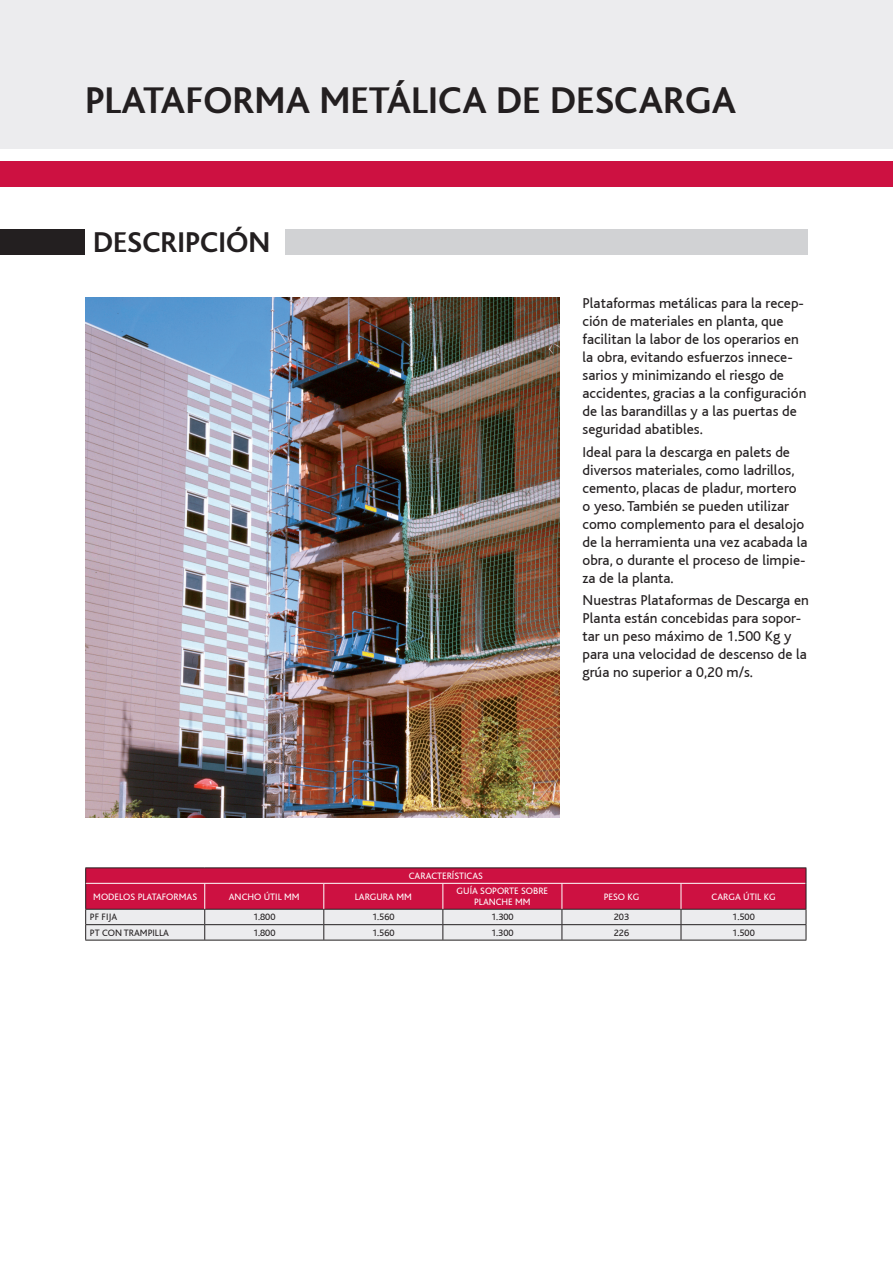
<style>
.page{position:relative;width:893px;height:1263px;background:#fff}
.page>*{position:absolute;margin:0;border:0;box-sizing:border-box;transform-origin:0 0}
.t1{font:700 39px "Bliss";color:#231f20}
.t2{font:700 30px "Bliss";color:#231f20}
.t3{font:15px/18px "Bliss";color:#231f20}
.t4{font:9.75px/10.5px "Bliss";color:#fff;text-align:center}
.t5{font:9.75px "Bliss";color:#231f20}
</style>
<div class="page">
<div style="left:0;top:0;width:893px;height:149px;background:#ececee"></div>
<div style="left:0;top:162px;width:893px;height:25px;background:#cd1141"></div>
<div style="left:0;top:230px;width:85px;height:25px;background:#231f20"></div>
<div style="left:286px;top:230px;width:522px;height:25px;background:#d1d2d4"></div>
<hr style="left:85px;top:940px;width:721px;height:1px;background:#231f20">
<hr style="left:85px;top:867px;width:120px;height:1px;background:#231f20">
<hr style="left:205px;top:867px;width:601px;height:1px;background:#231f20">
<svg style="left:85px;top:868px;width:722px;height:72px;background:#d26c87"></svg>
<img style="left:85px;top:298px;width:474px;height:520px">
<h1 class="t1" style="left:85px;top:80px;width:652px">PLATAFORMA METÁLICA DE DESCARGA</h1>
<h2 class="t2" style="left:93px;top:227px;width:179px">DESCRIPCIÓN</h2>
<p class="t4" style="left:409px;top:871px;width:76px">CARACTERÍSTICAS</p>
<p class="t3" style="left:583px;top:295px;width:225px">Plataformas metálicas para la recep&shy;ción de materiales en planta, que facilitan la labor de los operarios en la obra, evitando esfuerzos innece&shy;sarios y minimizando el riesgo de accidentes, gracias a la configuración de las barandillas y a las puertas de seguridad abatibles.</p>
<p class="t3" style="left:583px;top:443px;width:227px">Ideal para la descarga en palets de diversos materiales, como ladrillos, cemento, placas de pladur, mortero o yeso. También se pueden utilizar como complemento para el desalojo de la herramienta una vez acabada la obra, o durante el proceso de limpie&shy;za de la planta.</p>
<p class="t3" style="left:583px;top:591px;width:228px">Nuestras Plataformas de Descarga en Planta están concebidas para sopor&shy;tar un peso máximo de 1.500 Kg y para una velocidad de descenso de la grúa no superior a 0,20 m/s.</p>
<p class="t4" style="left:93px;top:891px;width:105px">MODELOS PLATAFORMAS</p>
<p class="t4" style="left:229px;top:891px;width:72px">ANCHO ÚTIL MM</p>
<p class="t4" style="left:355px;top:891px;width:59px">LARGURA MM</p>
<p class="t4" style="left:457px;top:886px;width:93px">GUÍA SOPORTE SOBRE<br>PLANCHE MM</p>
<p class="t4" style="left:604px;top:891px;width:37px">PESO KG</p>
<p class="t4" style="left:711px;top:891px;width:66px">CARGA ÚTIL KG</p>
<p class="t5" style="left:90px;top:912px;width:29px">PF FIJA</p>
<p class="t5" style="left:253px;top:912px;width:24px">1.800</p>
<p class="t5" style="left:372px;top:912px;width:24px">1.560</p>
<p class="t5" style="left:491px;top:912px;width:24px">1.300</p>
<p class="t5" style="left:614px;top:912px;width:17px">203</p>
<p class="t5" style="left:732px;top:912px;width:24px">1.500</p>
<p class="t5" style="left:90px;top:927px;width:81px">PT CON TRAMPILLA</p>
<p class="t5" style="left:253px;top:927px;width:24px">1.800</p>
<p class="t5" style="left:372px;top:927px;width:24px">1.560</p>
<p class="t5" style="left:491px;top:927px;width:24px">1.300</p>
<p class="t5" style="left:614px;top:927px;width:17px">226</p>
<p class="t5" style="left:732px;top:927px;width:24px">1.500</p>
</div>
